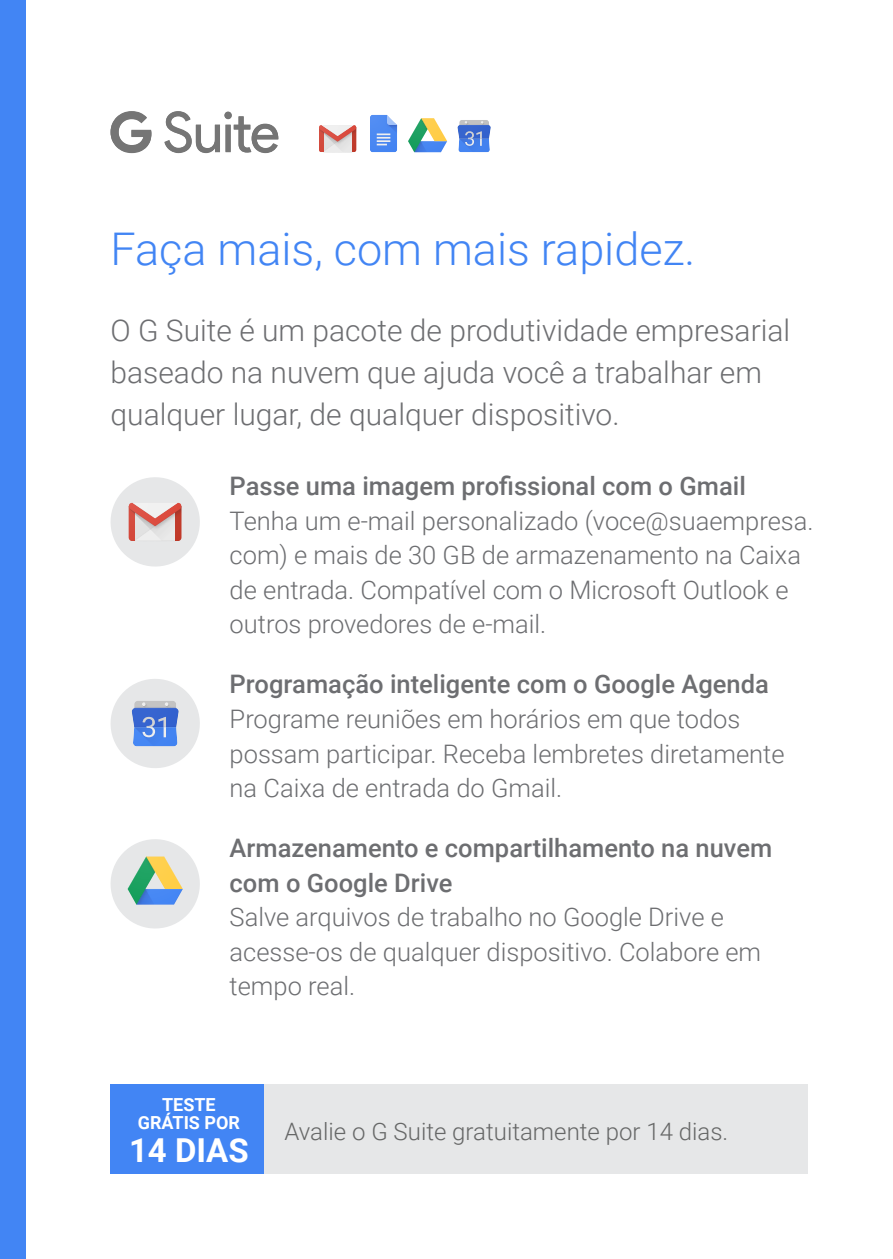
<style>
.page{position:relative;width:893px;height:1259px;background:#fff}
.page>*{position:absolute;margin:0;border:0;box-sizing:border-box;transform-origin:0 0}
.t1{font:300 45px "Roboto";color:#4285f4}
.t2{font:700 33px "Roboto";color:#fff}
.t3{font:300 30px/42px "Roboto";color:#6d6e71}
.t4{font:300 25.5px/34.5px "Roboto";color:#6d6e71}
.t5{font:500 25.5px/34.5px "Roboto";color:#6d6e71}
.t6{font:300 24px "Roboto";color:#666767}
.t7{font:700 18px/18px "Roboto";color:#fff;text-align:center}
</style>
<div class="page">
<div style="left:0;top:0;width:26px;height:1259px;background:#4285f4"></div>
<div style="left:111px;top:1084px;width:697px;height:90px;background:#e6e7e8"></div>
<div style="left:111px;top:1084px;width:153px;height:90px;background:#4285f4"></div>
<svg style="left:110px;top:679px;width:90px;height:89px"></svg>
<svg style="left:110px;top:839px;width:90px;height:90px"></svg>
<svg style="left:110px;top:477px;width:90px;height:90px"></svg>
<svg style="left:370px;top:115px;width:27px;height:37px"></svg>
<svg style="left:319px;top:125px;width:37px;height:27px"></svg>
<svg style="left:408px;top:118px;width:39px;height:34px"></svg>
<svg style="left:457px;top:120px;width:34px;height:32px"></svg>
<svg style="left:111px;top:111px;width:40px;height:42px"></svg>
<svg style="left:164px;top:111px;width:114px;height:42px"></svg>
<h1 class="t1" style="left:111px;top:217px;width:586px">Faça mais, com mais rapidez.</h1>
<p class="t3" style="left:111px;top:308px;width:681px">O G Suite é um pacote de produtividade empresarial baseado na nuvem que ajuda você a trabalhar em qualquer lugar, de qualquer dispositivo.</p>
<p class="t5" style="left:230px;top:468px;width:518px">Passe uma imagem profissional com o Gmail</p>
<p class="t4" style="left:230px;top:502px;width:585px">Tenha um e-mail personalizado (voce@suaempresa. com) e mais de 30 GB de armazenamento na Caixa de entrada. Compatível com o Microsoft Outlook e outros provedores de e-mail.</p>
<p class="t5" style="left:230px;top:666px;width:541px">Programação inteligente com o Google Agenda</p>
<p class="t4" style="left:230px;top:700px;width:556px">Programe reuniões em horários em que todos possam participar. Receba lembretes diretamente na Caixa de entrada do Gmail.</p>
<p class="t5" style="left:230px;top:829px;width:544px">Armazenamento e compartilhamento na nuvem com o Google Drive</p>
<p class="t4" style="left:230px;top:898px;width:533px">Salve arquivos de trabalho no Google Drive e acesse-os de qualquer dispositivo. Colabore em tempo real.</p>
<p class="t7" style="left:138px;top:1095px;width:104px">TESTE<br>GRÁTIS POR</p>
<p class="t2" style="left:129px;top:1127px;width:121px">14 DIAS</p>
<p class="t6" style="left:284px;top:1114px;width:445px">Avalie o G Suite gratuitamente por 14 dias.</p>
</div>
